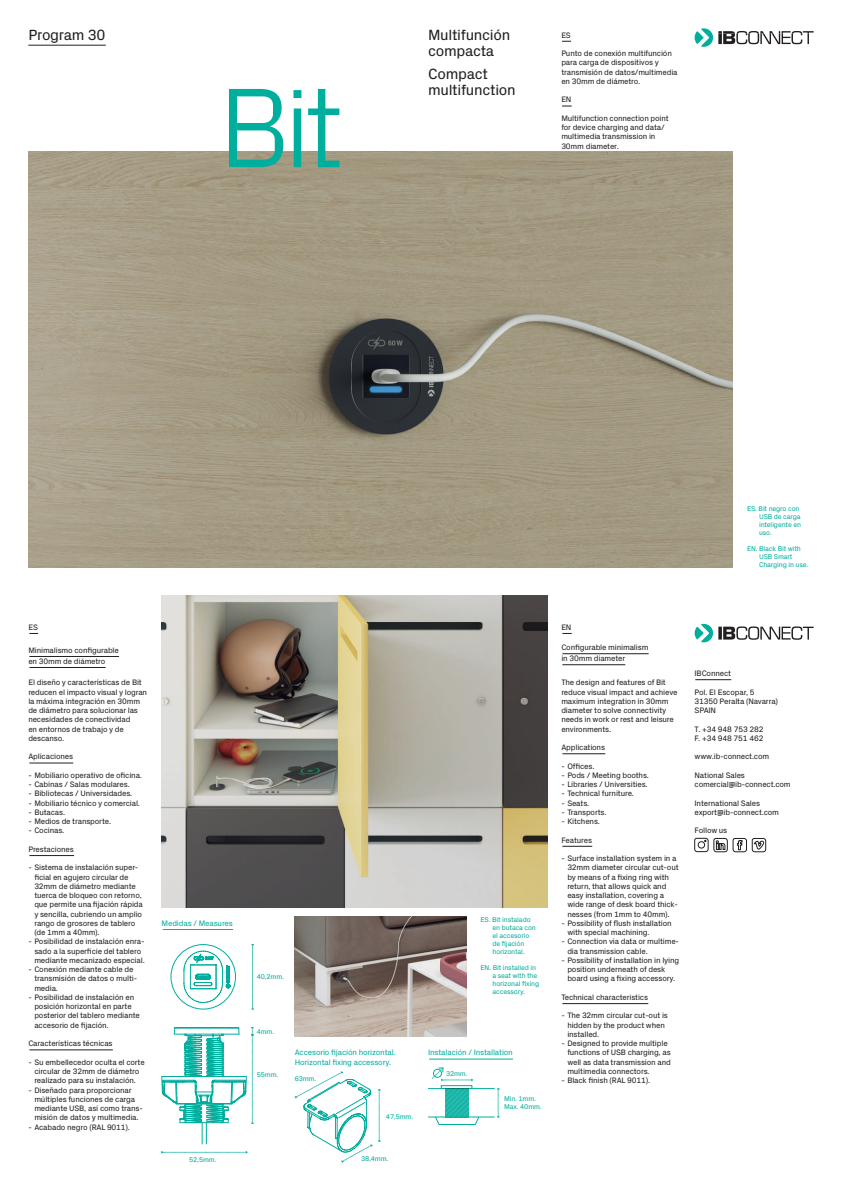
<style>
.page{position:relative;width:842px;height:1191px;background:#fff}
.page>*{position:absolute;margin:0;border:0;box-sizing:border-box;transform-origin:0 0}
.t1{font:300 115px "Px Grotesk";color:#00ae9e}
.t2{font:15px/16px "Px Grotesk";letter-spacing:-.02em;color:#231f20}
.t3{font:8px/9.2px "Px Grotesk";letter-spacing:-.02em;color:#231f20}
.t4{font:8px/9.2px "Px Grotesk";letter-spacing:-.02em;color:#00ae9e}
.t5{font:7px/8px "Px Grotesk";letter-spacing:-.02em;color:#00ae9e}
</style>
<div class="page">
<img style="left:28px;top:152px;width:705px;height:415px">
<hr style="left:28px;top:45px;width:78px;height:1px;background:#231f20">
<hr style="left:29px;top:656px;width:90px;height:1px;background:#231f20">
<hr style="left:29px;top:667px;width:77px;height:1px;background:#231f20">
<hr style="left:29px;top:762px;width:44px;height:1px;background:#231f20">
<hr style="left:29px;top:855px;width:45px;height:1px;background:#231f20">
<hr style="left:29px;top:1049px;width:84px;height:1px;background:#231f20">
<hr style="left:562px;top:653px;width:87px;height:1px;background:#231f20">
<hr style="left:562px;top:664px;width:63px;height:1px;background:#231f20">
<hr style="left:562px;top:753px;width:43px;height:1px;background:#231f20">
<hr style="left:562px;top:846px;width:30px;height:1px;background:#231f20">
<hr style="left:562px;top:1003px;width:86px;height:1px;background:#231f20">
<svg style="left:694px;top:28px;width:120px;height:19px"></svg>
<svg style="left:694px;top:623px;width:120px;height:20px"></svg>
<hr style="left:695px;top:679px;width:36px;height:1px;background:#231f20">
<svg style="left:694px;top:838px;width:14px;height:14px"></svg>
<svg style="left:714px;top:838px;width:13px;height:14px"></svg>
<svg style="left:733px;top:838px;width:33px;height:14px"></svg>
<svg style="left:251px;top:944px;width:3px;height:65px"></svg>
<svg style="left:162px;top:1151px;width:85px;height:2px"></svg>
<hr style="left:163px;top:929px;width:70px;height:1px;background:#00ae9e">
<svg style="left:162px;top:1027px;width:91px;height:117px"></svg>
<svg style="left:184px;top:950px;width:46px;height:52px"></svg>
<svg style="left:378px;top:1089px;width:2px;height:52px"></svg>
<svg style="left:294px;top:1071px;width:78px;height:92px"></svg>
<div style="left:171px;top:944px;width:65px;height:65px;border:1px solid #00ae9e;border-radius:50%"></div>
<img style="left:295px;top:916px;width:172px;height:121px">
<img style="left:162px;top:595px;width:385px;height:312px">
<svg style="left:432px;top:1067px;width:41px;height:14px"></svg>
<hr style="left:428px;top:1088px;width:67px;height:1px;background:#00ae9e">
<hr style="left:429px;top:1058px;width:84px;height:1px;background:#00ae9e">
<div style="left:441px;top:1085px;width:31px;height:3px;border:1px solid #00ae9e"></div>
<svg style="left:435px;top:1088px;width:44px;height:36px"></svg>
<svg style="left:497px;top:1088px;width:2px;height:29px"></svg>
<hr style="left:428px;top:1116px;width:67px;height:1px;background:#00ae9e">
<h2 class="t2" style="left:28px;top:26px;width:79px">Program 30</h2>
<h1 class="t1" style="left:218px;top:45px;width:128px">Bit</h1>
<h2 class="t2" style="left:428px;top:26px;width:84px">Multifunción compacta</h2>
<h2 class="t2" style="left:428px;top:65px;width:89px">Compact multifunction</h2>
<p class="t3" style="left:561px;top:30px;width:11px">ES</p>
<p class="t3" style="left:561px;top:48px;width:118px">Punto de conexión multifunción para carga de dispositivos y transmisión de datos/multimedia en 30mm de diámetro.</p>
<p class="t3" style="left:561px;top:94px;width:12px">EN</p>
<p class="t3" style="left:561px;top:113px;width:109px">Multifunction connection point for device charging and data/ multimedia transmission in</p>
<p class="t3" style="left:561px;top:141px;width:59px">30mm diameter.</p>
<p class="t3" style="left:28px;top:622px;width:11px">ES</p>
<p class="t3" style="left:28px;top:644px;width:92px;line-height:11px">Minimalismo configurable en 30mm de diámetro</p>
<p class="t3" style="left:28px;top:677px;width:120px">El diseño y características de Bit reducen el impacto visual y logran la máxima integración en 30mm de diámetro para solucionar las necesidades de conectividad<br>en entornos de trabajo y de descanso.</p>
<p class="t3" style="left:28px;top:751px;width:46px">Aplicaciones</p>
<p class="t3" style="left:28px;top:770px;width:115px">- Mobiliario operativo de oficina.</p>
<p class="t3" style="left:28px;top:779px;width:103px">- Cabinas / Salas modulares.</p>
<p class="t3" style="left:28px;top:788px;width:105px">- Bibliotecas / Universidades.</p>
<p class="t3" style="left:28px;top:797px;width:113px">- Mobiliario técnico y comercial.</p>
<p class="t3" style="left:28px;top:807px;width:38px">- Butacas.</p>
<p class="t3" style="left:28px;top:816px;width:84px">- Medios de transporte.</p>
<p class="t3" style="left:28px;top:825px;width:38px">- Cocinas.</p>
<p class="t3" style="left:28px;top:844px;width:47px">Prestaciones</p>
<p class="t3" style="left:34px;top:862px;width:110px;text-indent:-6px">- Sistema de instalación super&shy;ficial en agujero circular de<br>32mm de diámetro mediante tuerca de bloqueo con retorno, que permite una fijación rápida y sencilla, cubriendo un amplio rango de grosores de tablero (de 1mm a 40mm).</p>
<p class="t3" style="left:34px;top:936px;width:112px;text-indent:-6px">- Posibilidad de instalación enra&shy;sado a la superficie del tablero mediante mecanizado especial.</p>
<p class="t3" style="left:34px;top:964px;width:104px;text-indent:-6px">- Conexión mediante cable de transmisión de datos o multi&shy;media.</p>
<p class="t3" style="left:34px;top:992px;width:107px;text-indent:-6px">- Posibilidad de instalación en posición horizontal en parte posterior del tablero mediante accesorio de fijación.</p>
<p class="t3" style="left:28px;top:1038px;width:86px">Características técnicas</p>
<p class="t3" style="left:28px;top:1056px;width:118px;text-align:center">- Su embellecedor oculta el corte circular de 32mm de diámetro realizado para su instalación.</p>
<p class="t3" style="left:34px;top:1084px;width:110px;text-indent:-6px">- Diseñado para proporcionar múltiples funciones de carga mediante USB, así como trans&shy;misión de datos y multimedia.</p>
<p class="t3" style="left:28px;top:1121px;width:103px">- Acabado negro (RAL 9011).</p>
<p class="t4" style="left:162px;top:918px;width:73px">Medidas / Measures</p>
<p class="t5" style="left:189px;top:1155px;width:29px">52,5mm.</p>
<p class="t5" style="left:759px;top:504px;width:43px;text-indent:-12px">ES. Bit negro con<br>USB de carga inteligente en uso.</p>
<p class="t5" style="left:759px;top:544px;width:51px;text-indent:-12px">EN. Black Bit with<br>USB Smart<br>Charging in use.</p>
<p class="t5" style="left:257px;top:972px;width:29px">40,2mm.</p>
<p class="t5" style="left:257px;top:1026px;width:19px">4mm.</p>
<p class="t5" style="left:257px;top:1070px;width:23px">55mm.</p>
<p class="t4" style="left:295px;top:1047px;width:102px">Accesorio fijación horizontal.<br>Horizontal fixing accessory.</p>
<p class="t5" style="left:295px;top:1074px;width:23px">63mm.</p>
<p class="t5" style="left:386px;top:1112px;width:29px">47,5mm.</p>
<p class="t5" style="left:361px;top:1154px;width:29px">38,4mm.</p>
<p class="t5" style="left:492px;top:915px;width:45px;text-indent:-12px">ES. Bit instalado en butaca con el accesorio de fijación horizontal.</p>
<p class="t5" style="left:492px;top:963px;width:48px;text-indent:-12px">EN. Bit installed in a seat with the horizonal fixing accessory.</p>
<p class="t4" style="left:428px;top:1047px;width:86px">Instalación / Installation</p>
<p class="t5" style="left:446px;top:1069px;width:23px">32mm.</p>
<p class="t5" style="left:504px;top:1094px;width:39px">Min. 1mm.<br>Max. 40mm.</p>
<p class="t3" style="left:561px;top:622px;width:12px">EN</p>
<p class="t3" style="left:561px;top:641px;width:89px;line-height:11px">Configurable minimalism in 30mm diameter</p>
<p class="t3" style="left:561px;top:677px;width:118px">The design and features of Bit reduce visual impact and achieve maximum integration in 30mm diameter to solve connectivity needs in work or rest and leisure environments.</p>
<p class="t3" style="left:561px;top:742px;width:45px">Applications</p>
<p class="t3" style="left:561px;top:760px;width:35px">- Offices.</p>
<p class="t3" style="left:561px;top:770px;width:89px">- Pods / Meeting booths.</p>
<p class="t3" style="left:561px;top:779px;width:88px">- Libraries / Universities.</p>
<p class="t3" style="left:561px;top:788px;width:74px">- Technical furniture.</p>
<p class="t3" style="left:561px;top:797px;width:30px">- Seats.</p>
<p class="t3" style="left:561px;top:807px;width:47px">- Transports.</p>
<p class="t3" style="left:561px;top:816px;width:40px">- Kitchens.</p>
<p class="t3" style="left:561px;top:834px;width:32px">Features</p>
<p class="t3" style="left:567px;top:853px;width:113px;text-indent:-6px">- Surface installation system in a<br>32mm diameter circular cut-out by means of a fixing ring with return, that allows quick and easy installation, covering a wide range of desk board thick&shy;nesses (from 1mm to 40mm).</p>
<p class="t3" style="left:567px;top:918px;width:106px;text-indent:-6px">- Possibility of flush installation with special machining.</p>
<p class="t3" style="left:567px;top:936px;width:113px;text-indent:-6px">- Connection via data or multime&shy;dia transmission cable.</p>
<p class="t3" style="left:567px;top:955px;width:113px;text-indent:-6px">- Possibility of installation in lying position underneath of desk board using a fixing accessory.</p>
<p class="t3" style="left:561px;top:992px;width:88px">Technical characteristics</p>
<p class="t3" style="left:567px;top:1010px;width:102px;text-indent:-6px">- The 32mm circular cut-out is hidden by the product when installed.</p>
<p class="t3" style="left:567px;top:1038px;width:105px;text-indent:-6px">- Designed to provide multiple functions of USB charging, as well as data transmission and multimedia connectors.</p>
<p class="t3" style="left:561px;top:1075px;width:90px">- Black finish (RAL 9011).</p>
<p class="t3" style="left:694px;top:668px;width:38px">IBConnect</p>
<p class="t3" style="left:694px;top:686px;width:85px">Pol. El Escopar, 5<br>31350 Peralta (Navarra)<br>SPAIN</p>
<p class="t3" style="left:694px;top:723px;width:71px">T. +34 948 753 282<br>F. +34 948 751 462</p>
<p class="t3" style="left:694px;top:751px;width:76px">www.ib-connect.com</p>
<p class="t3" style="left:694px;top:770px;width:98px">National Sales comercial@ib-connect.com</p>
<p class="t3" style="left:694px;top:797px;width:86px">International Sales export@ib-connect.com</p>
<p class="t3" style="left:694px;top:825px;width:34px">Follow us</p>
</div>
